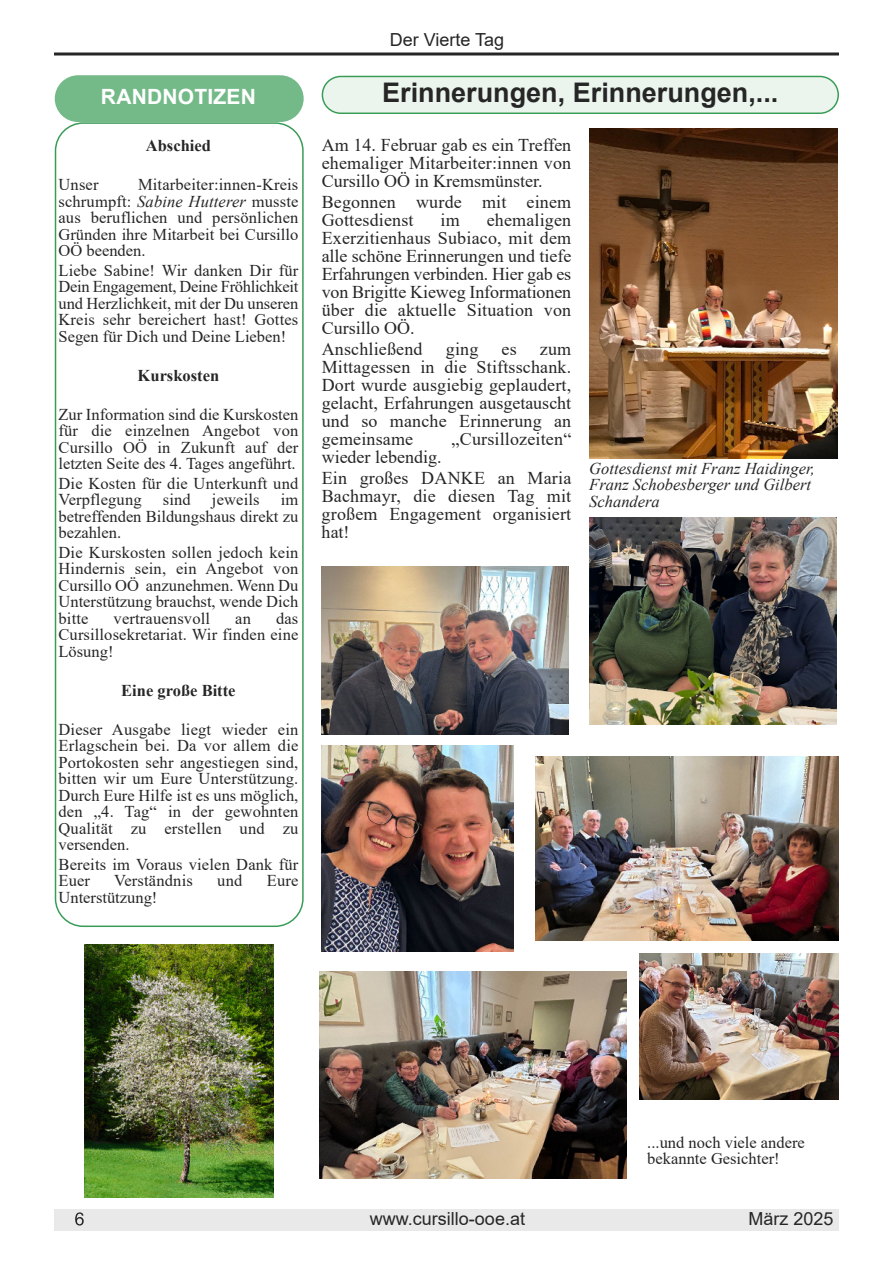
<style>
.page{position:relative;width:893px;height:1263px;background:#fff}
.page>*{position:absolute;margin:0;border:0;box-sizing:border-box;transform-origin:0 0}
.t1{font:700 27px "Arial";color:#272627}
.t2{font:700 21px "Arial";letter-spacing:.01em;color:#fff}
.t3{font:18px/18px "Times New Roman";letter-spacing:.01em;color:#272627;text-align:justify}
.t4{font:18px "Arial";color:#272627}
.t5{font:16.5px/16.5px "Times New Roman";color:#272627;text-align:justify}
.t6{font:italic 16.5px/16.5px "Times New Roman";color:#272627}
.t7{font:700 16.5px "Times New Roman";color:#272627}
.s1{font-style:italic}
</style>
<div class="page">
<svg style="left:322px;top:76px;width:517px;height:38px"></svg>
<svg style="left:55px;top:122px;width:249px;height:805px"></svg>
<div style="left:55px;top:75px;width:249px;height:47px;background:#74ba88"></div>
<svg style="left:54px;top:52px;width:785px;height:4px"></svg>
<div style="left:54px;top:1210px;width:785px;height:21px;background:#e9e9e9"></div>
<svg style="left:75px;top:1212px;width:9px;height:13px"></svg>
<img style="left:322px;top:566px;width:247px;height:169px">
<img style="left:535px;top:757px;width:304px;height:183px">
<img style="left:322px;top:745px;width:192px;height:206px">
<img style="left:589px;top:517px;width:247px;height:208px">
<img style="left:589px;top:128px;width:248px;height:331px">
<img style="left:320px;top:971px;width:307px;height:207px">
<img style="left:639px;top:953px;width:200px;height:147px">
<img style="left:85px;top:944px;width:188px;height:254px">
<p class="t2" style="left:101px;top:85px;width:156px">randnOtizen</p>
<p class="t7" style="left:146px;top:137px;width:67px">Abschied</p>
<p class="t5" style="left:58px;top:177px;width:241px;text-indent:80px">Mitarbeiter:innen-Kreis schrumpft: <span class="s1">Sabine Hutterer</span> musste aus beruflichen und persönlichen Gründen ihre Mitarbeit bei Cursillo OÖ beenden.</p>
<p class="t5" style="left:58px;top:262px;width:241px">Liebe Sabine! Wir danken Dir für Dein Engagement, Deine Fröhlichkeit und Herzlichkeit, mit der Du unseren Kreis sehr bereichert hast! Gottes Segen für Dich und Deine Lieben!</p>
<p class="t7" style="left:138px;top:366px;width:83px">Kurskosten</p>
<p class="t5" style="left:58px;top:406px;width:241px">Zur Information sind die Kurskosten für die einzelnen Angebot von Cursillo OÖ in Zukunft auf der letzten Seite des 4. Tages angeführt.</p>
<p class="t5" style="left:58px;top:475px;width:241px">Die Kosten für die Unterkunft und<br>Verpflegung</p>
<p class="t5" style="left:58px;top:177px;width:42px">Unser</p>
<p class="t5" style="left:163px;top:492px;width:30px">sind</p>
<p class="t5" style="left:212px;top:492px;width:49px">jeweils</p>
<p class="t5" style="left:58px;top:492px;width:241px;text-indent:222px">im betreffenden Bildungshaus direkt zu bezahlen.</p>
<p class="t5" style="left:58px;top:544px;width:241px">Die Kurskosten sollen jedoch kein Hindernis sein, ein Angebot von Cursillo OÖ anzunehmen. Wenn Du Unterstützung brauchst, wende Dich bitte</p>
<p class="t5" style="left:58px;top:610px;width:241px;text-indent:218px">das Cursillosekretariat. Wir finden eine Lösung!</p>
<p class="t7" style="left:121px;top:681px;width:116px">Eine große Bitte</p>
<p class="t5" style="left:58px;top:721px;width:241px">Dieser Ausgabe liegt wieder ein Erlagschein bei. Da vor allem die Portokosten sehr angestiegen sind, bitten wir um Eure Unterstützung.<br>Durch Eure Hilfe ist es uns möglich, den „4. Tag“ in der gewohnten Qualität zu erstellen und zu versenden.</p>
<p class="t5" style="left:58px;top:856px;width:241px">Bereits im Voraus vielen Dank für<br>Euer</p>
<p class="t5" style="left:114px;top:610px;width:98px">vertrauensvoll</p>
<p class="t5" style="left:235px;top:610px;width:17px">an</p>
<p class="t5" style="left:114px;top:873px;width:80px">Verständnis</p>
<p class="t5" style="left:217px;top:873px;width:27px">und</p>
<p class="t5" style="left:267px;top:873px;width:33px">Eure</p>
<p class="t5" style="left:58px;top:889px;width:100px">Unterstützung!</p>
<p class="t4" style="left:390px;top:29px;width:116px">Der Vierte Tag</p>
<h1 class="t1" style="left:382px;top:77px;width:398px">erinnerungen, erinnerungen,...</h1>
<p class="t3" style="left:322px;top:136px;width:251px">Am 14. Februar gab es ein Treffen ehemaliger Mitarbeiter:innen von Cursillo OÖ in Kremsmünster.</p>
<p class="t3" style="left:322px;top:193px;width:251px">Begonnen wurde mit einem<br>Gottesdienst</p>
<p class="t3" style="left:322px;top:211px;width:251px;text-indent:165px">ehemaligen Exerzitienhaus Subiaco, mit dem alle schöne Erinnerungen und tiefe Erfahrungen verbinden. Hier gab es von Brigitte Kieweg Informationen über die aktuelle Situation von Cursillo OÖ.</p>
<p class="t3" style="left:322px;top:340px;width:102px">Anschließend</p>
<p class="t3" style="left:446px;top:340px;width:34px">ging</p>
<p class="t3" style="left:502px;top:340px;width:17px">es</p>
<p class="t3" style="left:441px;top:211px;width:21px">im</p>
<p class="t3" style="left:322px;top:340px;width:251px;text-indent:218px">zum Mittagessen in die Stiftsschank.<br>Dort wurde ausgiebig geplaudert, gelacht, Erfahrungen ausgetauscht und so manche Erinnerung an gemeinsame</p>
<p class="t3" style="left:452px;top:430px;width:121px">„Cursillozeiten“</p>
<p class="t3" style="left:322px;top:447px;width:251px;line-height:21px">wieder lebendig.<br>Ein großes DANKE an Maria</p>
<p class="t3" style="left:322px;top:487px;width:251px">Bachmayr, die diesen Tag mit großem Engagement organisiert hat!</p>
<p class="t6" style="left:589px;top:460px;width:227px">Gottesdienst mit Franz Haidinger,<br>Franz Schobesberger und Gilbert<br>Schandera</p>
<p class="t5" style="left:647px;top:1134px;width:159px">...und noch viele andere bekannte Gesichter!</p>
<p class="t4" style="left:370px;top:1209px;width:157px">www.cursillo-ooe.at</p>
<p class="t4" style="left:748px;top:1209px;width:87px">März 2025</p>
</div>
